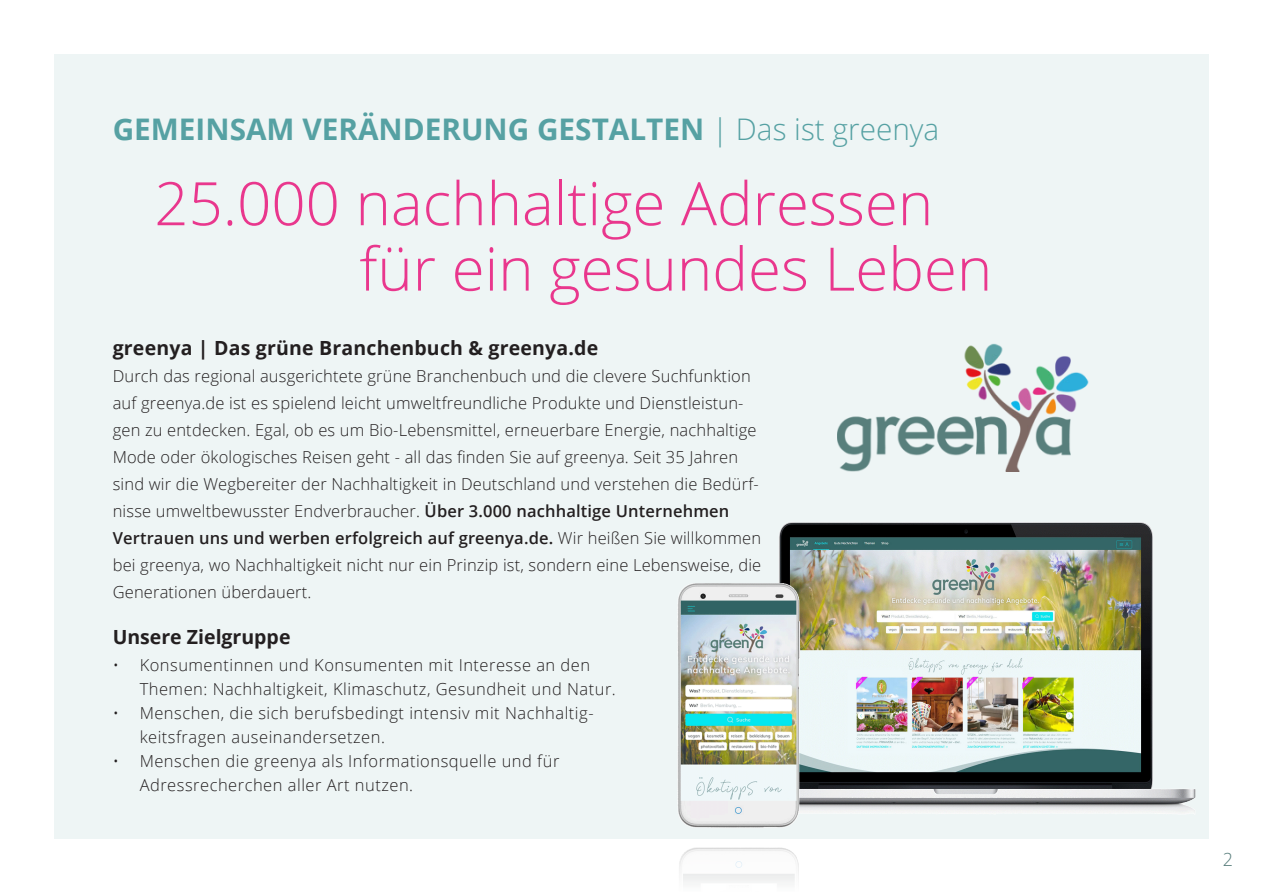
<style>
.page{position:relative;width:1263px;height:893px;background:#fff}
.page>*{position:absolute;margin:0;border:0;box-sizing:border-box;transform-origin:0 0}
.t1{font:300 60px "Open Sans";color:#e9378d}
.t2{font:700 29.7px "Open Sans";color:#56a1a3}
.t3{font:700 19.5px "Open Sans";letter-spacing:.01em;color:#231f20}
.t4{font:300 18px "Open Sans";color:#567c7a}
.t5{font:300 16.5px/27px "Open Sans";letter-spacing:.01em;color:#231f20}
.t6{font:300 16.5px/24px "Open Sans";letter-spacing:.03em;color:#231f20}
.s1{font-weight:300}
.s2{font-weight:600}
</style>
<div class="page">
<div style="left:54px;top:54px;width:1155px;height:785px;background:#eef5f5"></div>
<img style="left:779px;top:522px;width:417px;height:292px">
<img style="left:679px;top:847px;width:120px;height:36px">
<img style="left:678px;top:580px;width:125px;height:248px">
<img style="left:837px;top:343px;width:252px;height:129px">
<p class="t2" style="left:113px;top:109px;width:828px">GEMEINSAM VERÄNDERUNG GESTALTEN <span class="s1">| Das ist greenya</span></p>
<p class="t1" style="left:154px;top:162px;width:780px">25.000 nachhaltige Adressen</p>
<p class="t1" style="left:359px;top:228px;width:634px">für ein gesundes Leben</p>
<p class="t3" style="left:113px;top:334px;width:487px">greenya | Das grüne Branchenbuch &amp; greenya.de</p>
<p class="t5" style="left:113px;top:362px;width:650px">Durch das regional ausgerichtete grüne Branchenbuch und die clevere Suchfunktion auf greenya.de ist es spielend leicht umweltfreundliche Produkte und Dienstleistun&shy;gen zu entdecken. Egal, ob es um Bio-Lebensmittel, erneuerbare Energie, nachhaltige Mode oder ökologisches Reisen geht - all das finden Sie auf greenya. Seit 35 Jahren sind wir die Wegbereiter der Nachhaltigkeit in Deutschland und verstehen die Bedürf&shy;nisse umweltbewusster Endverbraucher. <span class="s2">Über 3.000 nachhaltige Unternehmen Vertrauen uns und werben erfolgreich auf greenya.de.</span> Wir heißen Sie willkommen bei greenya, wo Nachhaltigkeit nicht nur ein Prinzip ist, sondern eine Lebensweise, die Generationen überdauert.</p>
<p class="t3" style="left:113px;top:623px;width:179px">Unsere Zielgruppe</p>
<p class="t6" style="left:113px;top:653px;width:479px">• Konsumentinnen und Konsumenten mit Interesse an den</p>
<p class="t6" style="left:140px;top:677px;width:478px">Themen: Nachhaltigkeit, Klimaschutz, Gesundheit und Natur.</p>
<p class="t6" style="left:140px;top:701px;width:455px;text-indent:-27px">• Menschen, die sich berufsbedingt intensiv mit Nachhaltig&shy;keitsfragen auseinandersetzen.</p>
<p class="t6" style="left:140px;top:749px;width:421px;text-indent:-27px">• Menschen die greenya als Informationsquelle und für<br>Adressrecherchen aller Art nutzen.</p>
<p class="t4" style="left:1223px;top:847px;width:12px">2</p>
</div>
